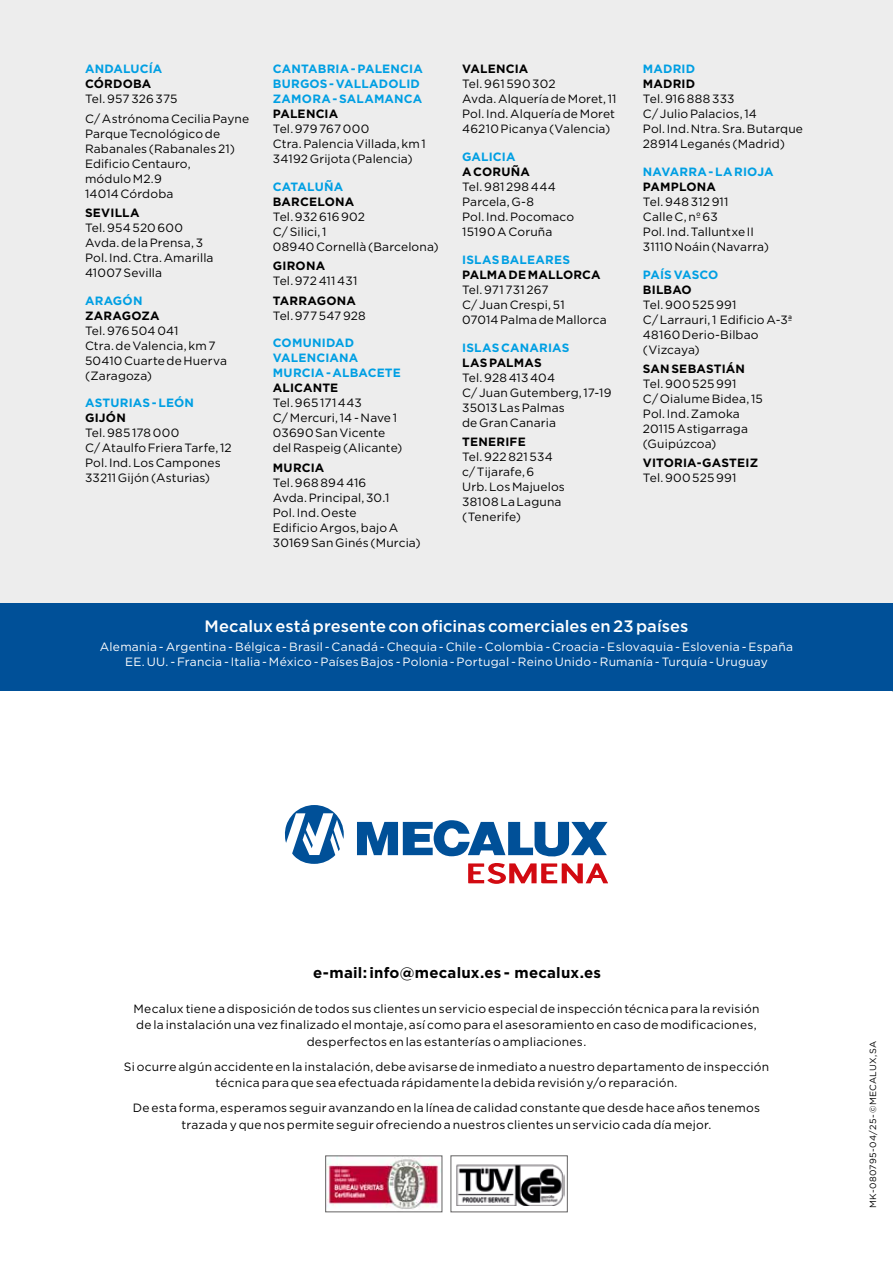
<style>
.page{position:relative;width:893px;height:1263px;background:#fff}
.page>*{position:absolute;margin:0;border:0;box-sizing:border-box;transform-origin:0 0}
.t1{font:500 16.5px "Gotham";letter-spacing:.005em;color:#fff}
.t2{font:700 15px "Gotham";letter-spacing:.015em;color:#000}
.t3{font:12px/15px "Gotham";letter-spacing:.015em;color:#000}
.t4{font:12px/15px "Gotham";letter-spacing:.02em;color:#fff;text-align:center}
.t5{font:700 12px/15px "Gotham";letter-spacing:.015em;color:#009fe3}
.t6{font:700 12px "Gotham";letter-spacing:.015em;color:#000}
.t7{font:9px "Gotham";letter-spacing:.03em;color:#000}
</style>
<div class="page">
<div style="left:0;top:0;width:893px;height:670px;background:#ededed"></div>
<div style="left:0;top:603px;width:893px;height:88px;background:#005098"></div>
<img style="left:456px;top:1164px;width:109px;height:41px">
<div style="left:451px;top:1155px;width:116px;height:57px;border:1px solid #646363"></div>
<img style="left:327px;top:1158px;width:113px;height:51px">
<div style="left:325px;top:1156px;width:117px;height:56px;border:1px solid #646363"></div>
<svg style="left:285px;top:805px;width:59px;height:59px"></svg>
<svg style="left:357px;top:820px;width:251px;height:64px"></svg>
<p class="t5" style="left:85px;top:62px;width:79px">ANDALUCÍA</p>
<p class="t6" style="left:85px;top:76px;width:68px">CÓRDOBA</p>
<p class="t3" style="left:85px;top:89px;width:166px;line-height:19.2px">Tel. 957 326 375<br>C/ Astrónoma Cecilia Payne</p>
<p class="t3" style="left:85px;top:126px;width:152px">Parque Tecnológico de<br>Rabanales (Rabanales 21)<br>Edificio Centauro, módulo M2.9<br>14014 Córdoba</p>
<p class="t6" style="left:85px;top:205px;width:56px">SEVILLA</p>
<p class="t3" style="left:85px;top:220px;width:130px">Tel. 954 520 600<br>Avda. de la Prensa, 3<br>Pol. Ind. Ctra. Amarilla<br>41007 Sevilla</p>
<p class="t5" style="left:85px;top:293px;width:59px">ARAGÓN</p>
<p class="t6" style="left:85px;top:307px;width:76px">ZARAGOZA</p>
<p class="t3" style="left:85px;top:323px;width:143px">Tel. 976 504 041<br>Ctra. de Valencia, km 7<br>50410 Cuarte de Huerva (Zaragoza)</p>
<p class="t5" style="left:85px;top:396px;width:111px">ASTURIAS - LEÓN</p>
<p class="t6" style="left:85px;top:410px;width:42px">GIJÓN</p>
<p class="t3" style="left:85px;top:425px;width:148px">Tel. 985 178 000<br>C/ Ataulfo Friera Tarfe, 12<br>Pol. Ind. Los Campones<br>33211 Gijón (Asturias)</p>
<p class="t5" style="left:273px;top:62px;width:151px">CANTABRIA - PALENCIA<br>BURGOS - VALLADOLID<br>ZAMORA - SALAMANCA</p>
<p class="t6" style="left:273px;top:106px;width:67px">PALENCIA</p>
<p class="t3" style="left:273px;top:121px;width:154px">Tel. 979 767 000<br>Ctra. Palencia Villada, km 1<br>34192 Grijota (Palencia)</p>
<p class="t5" style="left:273px;top:179px;width:72px">CATALUÑA</p>
<p class="t6" style="left:273px;top:194px;width:83px">BARCELONA</p>
<p class="t3" style="left:273px;top:209px;width:167px">Tel. 932 616 902<br>C/ Silici, 1<br>08940 Cornellà (Barcelona)</p>
<p class="t6" style="left:273px;top:258px;width:54px">GIRONA</p>
<p class="t3" style="left:273px;top:273px;width:86px">Tel. 972 411 431</p>
<p class="t6" style="left:273px;top:292px;width:85px">TARRAGONA</p>
<p class="t3" style="left:273px;top:308px;width:94px">Tel. 977 547 928</p>
<p class="t5" style="left:273px;top:336px;width:129px">COMUNIDAD<br>VALENCIANA<br>MURCIA - ALBACETE</p>
<p class="t6" style="left:273px;top:380px;width:67px">ALICANTE</p>
<p class="t3" style="left:273px;top:395px;width:131px">Tel. 965 171 443<br>C/ Mercuri, 14 - Nave 1<br>03690 San Vicente del Raspeig (Alicante)</p>
<p class="t6" style="left:273px;top:459px;width:53px">MURCIA</p>
<p class="t3" style="left:273px;top:475px;width:149px">Tel. 968 894 416<br>Avda. Principal, 30.1<br>Pol. Ind. Oeste<br>Edificio Argos, bajo A<br>30169 San Ginés (Murcia)</p>
<p class="t6" style="left:462px;top:61px;width:68px">VALENCIA</p>
<p class="t3" style="left:462px;top:76px;width:156px">Tel. 961 590 302<br>Avda. Alquería de Moret, 11<br>Pol. Ind. Alquería de Moret<br>46210 Picanya (Valencia)</p>
<p class="t5" style="left:462px;top:149px;width:55px">GALICIA</p>
<p class="t6" style="left:462px;top:164px;width:69px">A CORUÑA</p>
<p class="t3" style="left:462px;top:179px;width:114px">Tel. 981 298 444<br>Parcela, G-8<br>Pol. Ind. Pocomaco<br>15190 A Coruña</p>
<p class="t5" style="left:462px;top:252px;width:109px">ISLAS BALEARES</p>
<p class="t6" style="left:462px;top:267px;width:140px">PALMA DE MALLORCA</p>
<p class="t3" style="left:462px;top:282px;width:146px">Tel. 971 731 267<br>C/ Juan Crespi, 51<br>07014 Palma de Mallorca</p>
<p class="t5" style="left:462px;top:340px;width:109px">ISLAS CANARIAS</p>
<p class="t6" style="left:462px;top:354px;width:81px">LAS PALMAS</p>
<p class="t3" style="left:462px;top:370px;width:151px">Tel. 928 413 404<br>C/ Juan Gutemberg, 17-19<br>35013 Las Palmas<br>de Gran Canaria</p>
<p class="t6" style="left:462px;top:434px;width:65px">TENERIFE</p>
<p class="t3" style="left:462px;top:449px;width:104px">Tel. 922 821 534 c/ Tijarafe, 6<br>Urb. Los Majuelos<br>38108 La Laguna (Tenerife)</p>
<p class="t5" style="left:643px;top:62px;width:54px">MADRID</p>
<p class="t6" style="left:643px;top:76px;width:54px">MADRID</p>
<p class="t3" style="left:643px;top:91px;width:162px">Tel. 916 888 333<br>C/ Julio Palacios, 14<br>Pol. Ind. Ntra. Sra. Butarque<br>28914 Leganés (Madrid)</p>
<p class="t5" style="left:643px;top:164px;width:132px">NAVARRA - LA RIOJA</p>
<p class="t6" style="left:643px;top:179px;width:75px">PAMPLONA</p>
<p class="t3" style="left:643px;top:194px;width:128px">Tel. 948 312 911<br>Calle C, nº 63<br>Pol. Ind. Talluntxe II<br>31110 Noáin (Navarra)</p>
<p class="t5" style="left:643px;top:267px;width:77px">PAÍS VASCO</p>
<p class="t6" style="left:643px;top:282px;width:50px">BILBAO</p>
<p class="t3" style="left:643px;top:297px;width:151px">Tel. 900 525 991<br>C/ Larrauri, 1 Edificio A-3ª<br>48160 Derio-Bilbao (Vizcaya)</p>
<p class="t6" style="left:643px;top:361px;width:104px">SAN SEBASTIÁN</p>
<p class="t3" style="left:643px;top:376px;width:122px">Tel. 900 525 991<br>C/ Oialume Bidea, 15<br>Pol. Ind. Zamoka<br>20115 Astigarraga (Guipúzcoa)</p>
<p class="t6" style="left:643px;top:455px;width:117px">VITORIA-GASTEIZ</p>
<p class="t3" style="left:643px;top:470px;width:95px">Tel. 900 525 991</p>
<h1 class="t1" style="left:205px;top:615px;width:485px">Mecalux está presente con oficinas comerciales en 23 países</h1>
<p class="t4" style="left:100px;top:639px;width:695px">Alemania - Argentina - Bélgica - Brasil - Canadá - Chequia - Chile - Colombia - Croacia - Eslovaquia - Eslovenia - España<br>EE. UU. - Francia - Italia - México - Países Bajos - Polonia - Portugal - Reino Unido - Rumanía - Turquía - Uruguay</p>
<p class="t2" style="left:313px;top:963px;width:289px">e-mail: info@mecalux.es - mecalux.es</p>
<p class="t3" style="left:134px;top:1000px;width:627px;line-height:16.5px;text-align:center">Mecalux tiene a disposición de todos sus clientes un servicio especial de inspección técnica para la revisión de la instalación una vez finalizado el montaje, así como para el asesoramiento en caso de modificaciones, desperfectos en las estanterías o ampliaciones.</p>
<p class="t3" style="left:124px;top:1058px;width:647px;line-height:16.5px;text-align:center">Si ocurre algún accidente en la instalación, debe avisarse de inmediato a nuestro departamento de inspección técnica para que sea efectuada rápidamente la debida revisión y/o reparación.</p>
<p class="t3" style="left:133px;top:1099px;width:629px;line-height:16.5px;text-align:center">De esta forma, esperamos seguir avanzando en la línea de calidad constante que desde hace años tenemos trazada y que nos permite seguir ofreciendo a nuestros clientes un servicio cada día mejor.</p>
<p class="t7" style="left:867px;top:1208px;width:168px;rotate:-90deg">MK-080795-04/25- ©MECALUX,SA</p>
</div>
